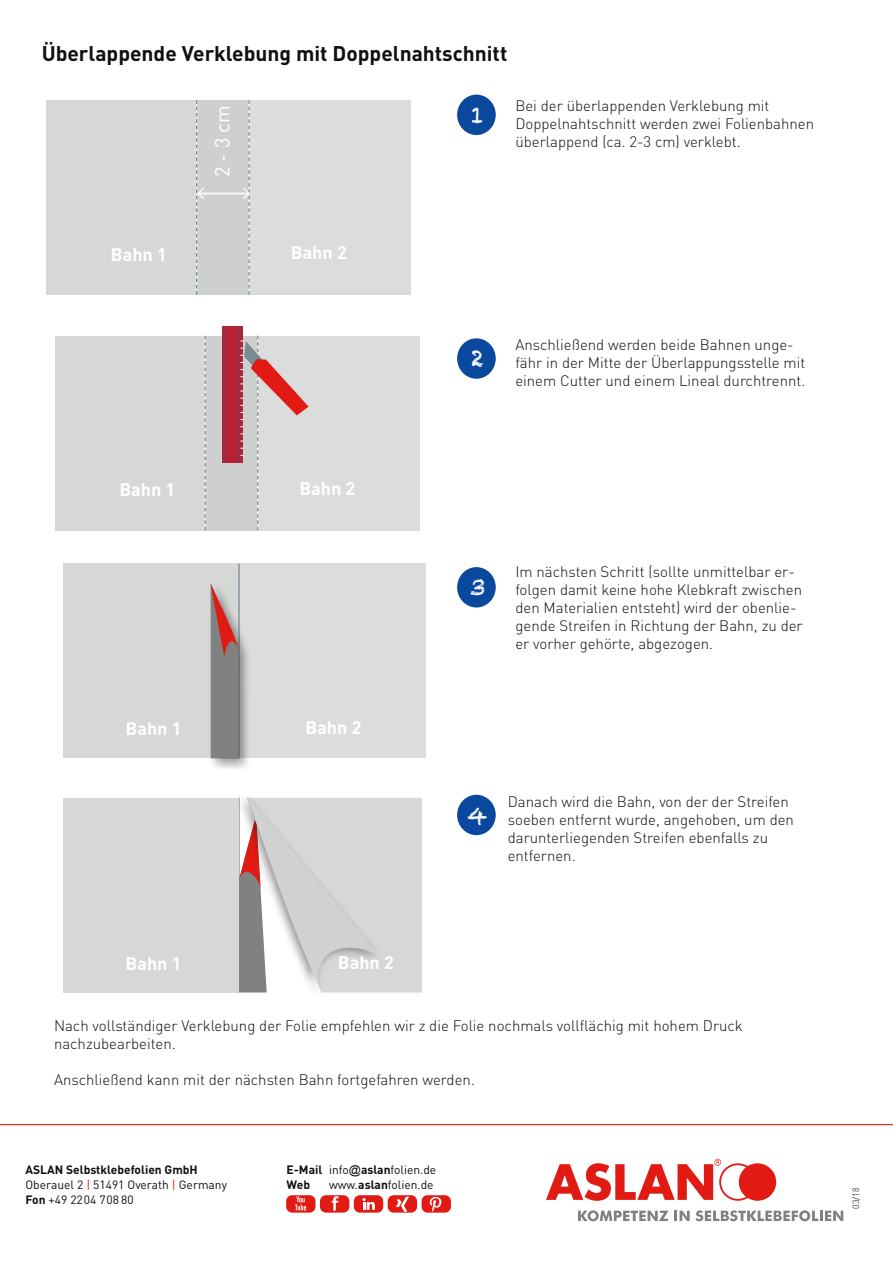
<style>
.page{position:relative;width:893px;height:1263px;background:#fff}
.page>*{position:absolute;margin:0;border:0;box-sizing:border-box;transform-origin:0 0}
.t1{font:22.5px "Chalkduster";color:#fff}
.t2{font:700 21px "DIN";color:#0f0f0d}
.t3{font:20.1px "DIN";color:#fff}
.t4{font:700 18px "DIN";color:#fff}
.t5{font:300 15px/18px "DIN";color:#0f0f0d}
.t6{font:12px/15px "DIN";color:#0f0f0d}
.t7{font:700 12px/15px "DIN";color:#0f0f0d}
.t8{font:300 9px "DIN";color:#0f0f0d}
.s1{font-weight:700}
.s2{color:#e11b14}
.s3{font-weight:400}
.s4{font-family:"Arial";font-weight:400}
</style>
<div class="page">
<div style="left:457px;top:567px;width:39px;height:40px;background:#09489d;border-radius:50%"></div>
<div style="left:63px;top:564px;width:175px;height:194px;background:#d6d7d7"></div>
<div style="left:238px;top:564px;width:188px;height:194px;background:#dbdcdc"></div>
<hr style="left:238px;top:564px;width:2px;height:194px;background:#7a8c93">
<div style="left:208px;top:582px;width:44px;height:189px;background:#0f0f0d;opacity:.38"></div>
<svg style="left:210px;top:583px;width:28px;height:176px;background:#988483"></svg>
<div style="left:457px;top:338px;width:39px;height:41px;background:#09489d;border-radius:50%"></div>
<div style="left:55px;top:336px;width:202px;height:194px;background:#d6d7d7"></div>
<div style="left:206px;top:336px;width:214px;height:194px;background:linear-gradient(to bottom,#d9d7d8,#d8d9d9)"></div>
<svg style="left:205px;top:336px;width:1px;height:194px"></svg>
<div style="left:223px;top:326px;width:20px;height:136px;background:#a9273c"></div>
<hr style="left:232px;top:326px;width:1px;height:136px;background:#e11b14">
<svg style="left:240px;top:336px;width:69px;height:194px"></svg>
<div style="left:457px;top:95px;width:39px;height:40px;background:#09489d;border-radius:50%"></div>
<div style="left:47px;top:100px;width:202px;height:195px;background:#d6d7d7"></div>
<div style="left:198px;top:100px;width:213px;height:195px;background:linear-gradient(to right,#d2d4d4,#dfdfdf)"></div>
<hr style="left:198px;top:193px;width:51px;height:1px;background:#fff">
<hr style="left:198px;top:194px;width:51px;height:1px;background:#fff">
<svg style="left:196px;top:100px;width:10px;height:195px"></svg>
<svg style="left:241px;top:100px;width:10px;height:195px"></svg>
<div style="left:457px;top:795px;width:39px;height:40px;background:#09489d;border-radius:50%"></div>
<div style="left:235px;top:791px;width:147px;height:210px;background:#0f0f0d;opacity:.44"></div>
<svg style="left:239px;top:797px;width:183px;height:195px;background:#d1cece"></svg>
<hr style="left:0;top:1124px;width:893px;height:1px;background:#e11b14">
<div style="left:63px;top:798px;width:175px;height:194px;background:#d6d7d7"></div>
<svg style="left:546px;top:1159px;width:230px;height:42px"></svg>
<svg style="left:578px;top:1210px;width:112px;height:11px"></svg>
<svg style="left:696px;top:1210px;width:147px;height:11px"></svg>
<div style="left:286px;top:1195px;width:29px;height:17px;background:#e11b14;border-radius:6px"></div>
<svg style="left:295px;top:1196px;width:11px;height:14px"></svg>
<div style="left:320px;top:1195px;width:29px;height:17px;background:#e11b14;border-radius:6px"></div>
<svg style="left:332px;top:1196px;width:7px;height:14px"></svg>
<div style="left:388px;top:1195px;width:29px;height:17px;background:#e11b14;border-radius:6px"></div>
<svg style="left:396px;top:1196px;width:13px;height:16px"></svg>
<div style="left:354px;top:1195px;width:29px;height:17px;background:#e11b14;border-radius:6px"></div>
<svg style="left:363px;top:1198px;width:12px;height:12px"></svg>
<div style="left:422px;top:1195px;width:29px;height:17px;background:#e11b14;border-radius:6px"></div>
<svg style="left:430px;top:1196px;width:12px;height:16px"></svg>
<h2 class="t2" style="left:42px;top:39px;width:467px">Überlappende Verklebung mit Doppelnahtschnitt</h2>
<h3 class="t3" style="left:210px;top:177px;width:74px;rotate:-90deg">2 - 3 cm</h3>
<p class="t5" style="left:515px;top:96px;width:300px">Bei der überlappenden Verklebung mit<br>Doppelnahtschnitt werden zwei Folienbahnen überlappend (ca. 2-3 cm) verklebt.</p>
<h1 class="t1" style="left:471px;top:102px;width:15px">1</h1>
<p class="t4" style="left:111px;top:243px;width:57px">Bahn 1</p>
<p class="t4" style="left:291px;top:241px;width:57px">Bahn 2</p>
<p class="t4" style="left:119px;top:478px;width:57px">Bahn 1</p>
<p class="t4" style="left:299px;top:477px;width:57px">Bahn 2</p>
<p class="t4" style="left:126px;top:717px;width:57px">Bahn 1</p>
<p class="t4" style="left:305px;top:715px;width:57px">Bahn 2</p>
<p class="t4" style="left:126px;top:952px;width:57px">Bahn 1</p>
<p class="t4" style="left:338px;top:950px;width:57px">Bahn 2</p>
<h1 class="t1" style="left:471px;top:345px;width:14px">2</h1>
<p class="t5" style="left:515px;top:336px;width:291px">Anschließend werden beide Bahnen unge&shy;fähr in der Mitte der Überlappungsstelle mit einem Cutter und einem Lineal durchtrennt.</p>
<h1 class="t1" style="left:470px;top:574px;width:17px">3</h1>
<p class="t5" style="left:515px;top:562px;width:289px">Im nächsten Schritt (sollte unmittelbar er&shy;folgen damit keine hohe Klebkraft zwischen den Materialien entsteht) wird der obenlie&shy;gende Streifen in Richtung der Bahn, zu der er vorher gehörte, abgezogen.</p>
<h1 class="t1" style="left:467px;top:802px;width:22px">4</h1>
<p class="t5" style="left:508px;top:792px;width:288px">Danach wird die Bahn, von der der Streifen soeben entfernt wurde, angehoben, um den darunterliegenden Streifen ebenfalls zu entfernen.</p>
<p class="t5" style="left:54px;top:1016px;width:690px">Nach vollständiger Verklebung der Folie empfehlen wir z die Folie nochmals vollflächig mit hohem Druck nachzubearbeiten.</p>
<p class="t5" style="left:54px;top:1070px;width:422px">Anschließend kann mit der nächsten Bahn fortgefahren werden.</p>
<p class="t6" style="left:26px;top:1162px;width:203px"><span class="s1">ASLAN Selbstklebefolien GmbH<br></span>Oberauel 2 <span class="s2">|</span> 51491 Overath <span class="s2">|</span> Germany<br><span class="s1">Fon</span> +49 2204 708 80</p>
<p class="t7" style="left:287px;top:1161px;width:151px">E-Mail <span class="s3">info</span><span class="s4">@</span>aslan<span class="s3">folien.de<br></span>Web</p>
<p class="t6" style="left:329px;top:1177px;width:106px">www.<span class="s1">aslan</span>folien.de</p>
<p class="t8" style="left:850px;top:1209px;width:23px;rotate:-90deg">03/18</p>
</div>
